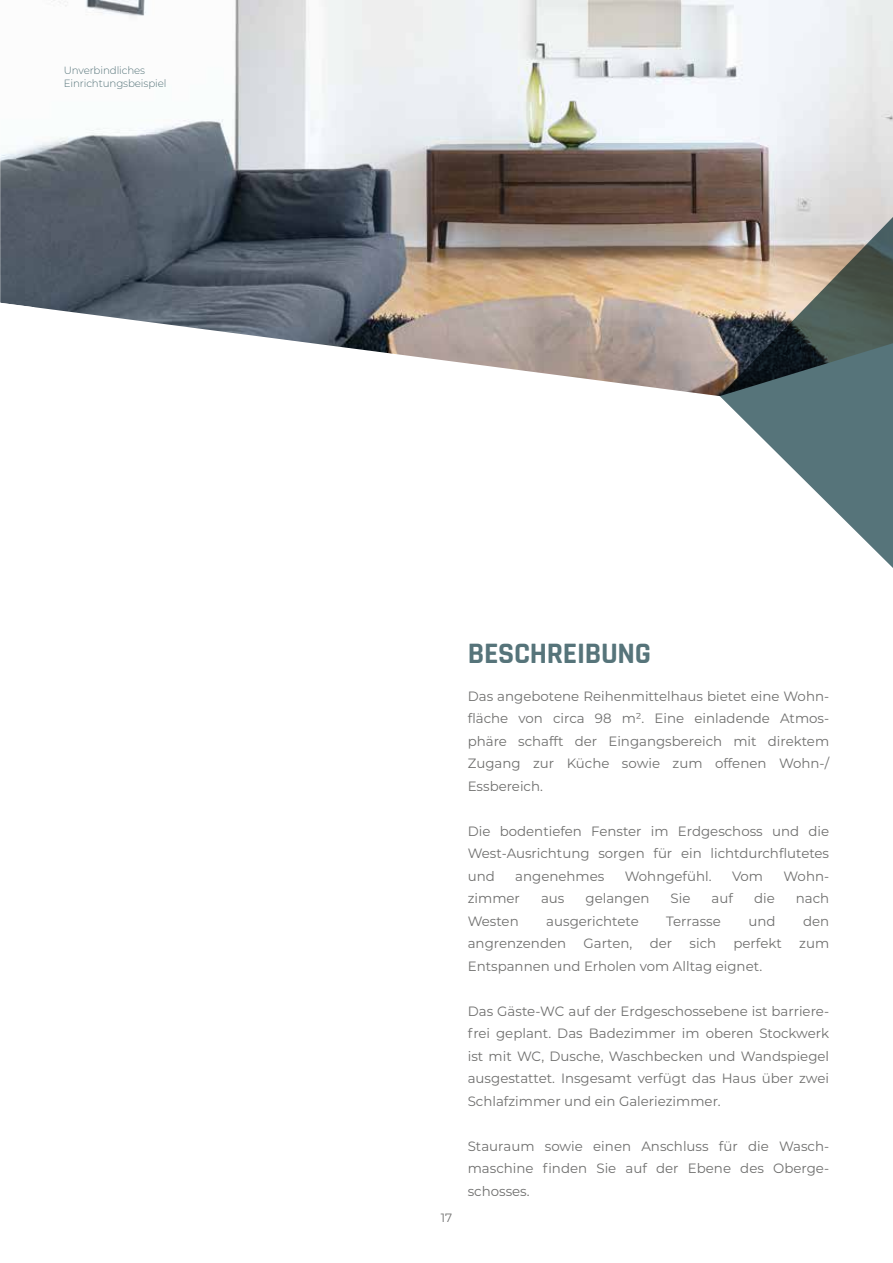
<style>
.page{position:relative;width:893px;height:1263px;background:#fff}
.page>*{position:absolute;margin:0;border:0;box-sizing:border-box;transform-origin:0 0}
.t1{font:700 30px "Rajdhani";letter-spacing:-.01em;color:#56747a}
.t2{font:13.5px/22.5px "Montserrat";color:#6f6f6e;text-align:justify}
.t3{font:12px "Montserrat";color:#6f6f6e}
.t4{font:300 10.5px/13px "Montserrat";letter-spacing:-.01em;color:#56747a}
</style>
<div class="page">
<img style="left:0;top:0;width:893px;height:303px">
<svg style="left:34px;top:303px;width:686px;height:94px"></svg>
<svg style="left:720px;top:15px;width:173px;height:553px"></svg>
<p class="t4" style="left:64px;top:63px;width:104px">Unverbindliches<br>Einrichtungsbeispiel</p>
<p class="t3" style="left:441px;top:1209px;width:13px">17</p>
<h1 class="t1" style="left:468px;top:635px;width:185px">BESCHREIBUNG</h1>
<p class="t2" style="left:468px;top:684px;width:363px">Das angebotene Reihenmittelhaus bietet eine Wohn&shy;fläche von circa 98 m². Eine einladende Atmos&shy;phäre schafft der Eingangsbereich mit direktem Zugang zur Küche sowie zum offenen Wohn-/ Essbereich.</p>
<p class="t2" style="left:468px;top:819px;width:363px">Die bodentiefen Fenster im Erdgeschoss und die West-Ausrichtung sorgen für ein lichtdurchflutetes und</p>
<p class="t2" style="left:515px;top:864px;width:91px">angenehmes</p>
<p class="t2" style="left:625px;top:864px;width:88px">Wohngefühl.</p>
<p class="t2" style="left:732px;top:864px;width:33px">Vom</p>
<p class="t2" style="left:783px;top:864px;width:47px">Wohn-</p>
<p class="t2" style="left:468px;top:887px;width:54px">zimmer</p>
<p class="t2" style="left:541px;top:887px;width:25px">aus</p>
<p class="t2" style="left:585px;top:887px;width:66px">gelangen</p>
<p class="t2" style="left:671px;top:887px;width:21px">Sie</p>
<p class="t2" style="left:711px;top:887px;width:23px">auf</p>
<p class="t2" style="left:754px;top:887px;width:22px">die</p>
<p class="t2" style="left:796px;top:887px;width:35px">nach</p>
<p class="t2" style="left:468px;top:909px;width:53px">Westen</p>
<p class="t2" style="left:546px;top:909px;width:94px">ausgerichtete</p>
<p class="t2" style="left:666px;top:909px;width:56px">Terrasse</p>
<p class="t2" style="left:748px;top:909px;width:29px">und</p>
<p class="t2" style="left:803px;top:909px;width:28px">den</p>
<p class="t2" style="left:468px;top:932px;width:100px">angrenzenden</p>
<p class="t2" style="left:583px;top:932px;width:50px">Garten,</p>
<p class="t2" style="left:650px;top:932px;width:24px">der</p>
<p class="t2" style="left:690px;top:932px;width:28px">sich</p>
<p class="t2" style="left:733px;top:932px;width:50px">perfekt</p>
<p class="t2" style="left:799px;top:932px;width:32px">zum</p>
<p class="t2" style="left:468px;top:954px;width:296px">Entspannen und Erholen vom Alltag eignet.</p>
<p class="t2" style="left:468px;top:999px;width:363px">Das Gäste-WC auf der Erdgeschossebene ist barriere&shy;frei geplant. Das Badezimmer im oberen Stockwerk ist mit WC, Dusche, Waschbecken und Wandspiegel ausgestattet. Insgesamt verfügt das Haus über zwei Schlafzimmer und ein Galeriezimmer.</p>
<p class="t2" style="left:468px;top:1134px;width:363px">Stauraum sowie einen Anschluss für die Wasch&shy;maschine finden Sie auf der Ebene des Oberge&shy;schosses.</p>
</div>
